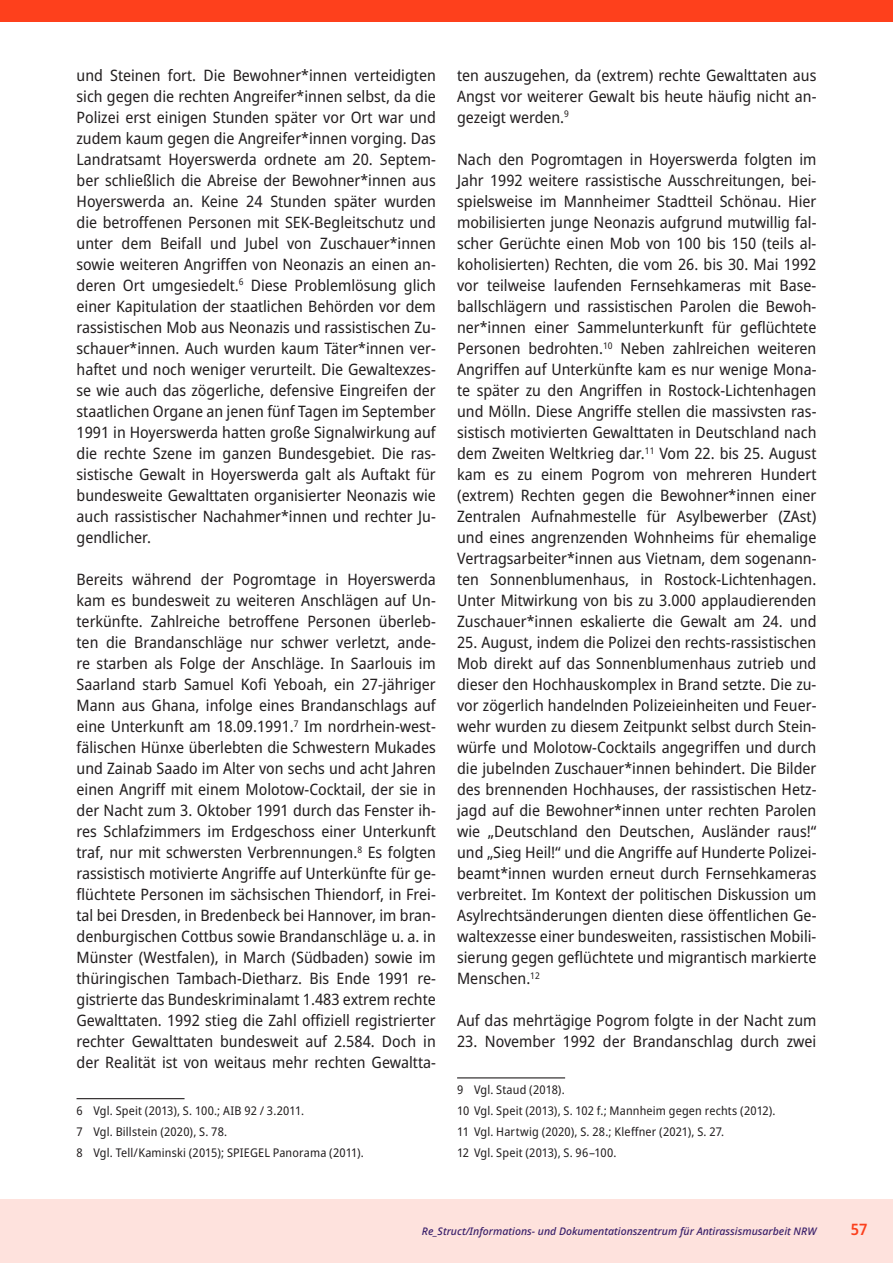
<style>
.page{position:relative;width:893px;height:1263px;background:#fff}
.page>*{position:absolute;margin:0;border:0;box-sizing:border-box;transform-origin:0 0}
.t1{font:semi-condensed 15.75px/21px "Noto Sans";color:#231f20;text-align:justify}
.t2{font:600 semi-condensed 15.75px "Noto Sans";color:#fb401d}
.t3{font:semi-condensed 12px/20.7px "Noto Sans";letter-spacing:.01em;color:#231f20}
.t4{font:italic 500 10.5px "Noto Sans";color:#391f6a}
</style>
<div class="page">
<div style="left:0;top:1199px;width:893px;height:64px;background:#fee2dd"></div>
<div style="left:0;top:0;width:893px;height:21px;background:#fe401c"></div>
<hr style="left:77px;top:1098px;width:108px;height:1px;background:#231f20">
<hr style="left:457px;top:1077px;width:108px;height:1px;background:#231f20">
<p class="t1" style="left:77px;top:65px;width:361px">und Steinen fort. Die Bewohner*innen verteidigten sich gegen die rechten Angreifer*innen selbst, da die Polizei erst einigen Stunden später vor Ort war und zudem kaum gegen die Angreifer*innen vorging. Das Landratsamt Hoyerswerda ordnete am 20. Septem&shy;ber schließlich die Abreise der Bewohner*innen aus Hoyerswerda an. Keine 24 Stunden später wurden die betroffenen Personen mit SEK-Begleitschutz und unter dem Beifall und Jubel von Zuschauer*innen sowie weiteren Angriffen von Neonazis an einen an&shy;deren Ort umgesiedelt.<sup>6</sup> Diese Problemlösung glich einer Kapitulation der staatlichen Behörden vor dem rassistischen Mob aus Neonazis und rassistischen Zu&shy;schauer*innen. Auch wurden kaum Täter*innen ver&shy;haftet und noch weniger verurteilt. Die Gewaltexzes&shy;se wie auch das zögerliche, defensive Eingreifen der staatlichen Organe an jenen fünf Tagen im September 1991 in Hoyerswerda hatten große Signalwirkung auf die rechte Szene im ganzen Bundesgebiet. Die ras&shy;sistische Gewalt in Hoyerswerda galt als Auftakt für bundesweite Gewalttaten organisierter Neonazis wie auch rassistischer Nachahmer*innen und rechter Ju&shy;gendlicher.</p>
<p class="t1" style="left:77px;top:569px;width:361px">Bereits während der Pogromtage in Hoyerswerda kam es bundesweit zu weiteren Anschlägen auf Un&shy;terkünfte. Zahlreiche betroffene Personen überleb&shy;ten die Brandanschläge nur schwer verletzt, ande&shy;re starben als Folge der Anschläge. In Saarlouis im Saarland starb Samuel Kofi Yeboah, ein 27-jähriger Mann aus Ghana, infolge eines Brandanschlags auf eine Unterkunft am 18.09.1991.<sup>7</sup> Im nordrhein-west&shy;fälischen Hünxe überlebten die Schwestern Mukades und Zainab Saado im Alter von sechs und acht Jahren einen Angriff mit einem Molotow-Cocktail, der sie in der Nacht zum 3. Oktober 1991 durch das Fenster ih&shy;res Schlafzimmers im Erdgeschoss einer Unterkunft traf, nur mit schwersten Verbrennungen.<sup>8</sup> Es folgten rassistisch motivierte Angriffe auf Unterkünfte für ge&shy;flüchtete Personen im sächsischen Thiendorf, in Frei&shy;tal bei Dresden, in Bredenbeck bei Hannover, im bran&shy;denburgischen Cottbus sowie Brandanschläge u. a. in Münster (Westfalen), in March (Südbaden) sowie im thüringischen Tambach-Dietharz. Bis Ende 1991 re&shy;gistrierte das Bundeskriminalamt 1.483 extrem rechte Gewalttaten. 1992 stieg die Zahl offiziell registrierter rechter Gewalttaten bundesweit auf 2.584. Doch in der Realität ist von weitaus mehr rechten Gewaltta-</p>
<p class="t3" style="left:77px;top:1101px;width:289px">6 Vgl. Speit (2013), S. 100.; AIB 92 / 3.2011.<br>7 Vgl. Billstein (2020), S. 78.<br>8 Vgl. Tell/Kaminski (2015); SPIEGEL Panorama (2011).</p>
<p class="t1" style="left:457px;top:65px;width:361px">ten auszugehen, da (extrem) rechte Gewalttaten aus Angst vor weiterer Gewalt bis heute häufig nicht an&shy;gezeigt werden.<sup>9</sup></p>
<p class="t1" style="left:457px;top:149px;width:361px">Nach den Pogromtagen in Hoyerswerda folgten im Jahr 1992 weitere rassistische Ausschreitungen, bei&shy;spielsweise im Mannheimer Stadtteil Schönau. Hier mobilisierten junge Neonazis aufgrund mutwillig fal&shy;scher Gerüchte einen Mob von 100 bis 150 (teils al&shy;koholisierten) Rechten, die vom 26. bis 30. Mai 1992 vor teilweise laufenden Fernsehkameras mit Base&shy;ballschlägern und rassistischen Parolen die Bewoh&shy;ner*innen einer Sammelunterkunft für geflüchtete Personen bedrohten.<sup>10</sup> Neben zahlreichen weiteren Angriffen auf Unterkünfte kam es nur wenige Mona&shy;te später zu den Angriffen in Rostock-Lichtenhagen und Mölln. Diese Angriffe stellen die massivsten ras&shy;sistisch motivierten Gewalttaten in Deutschland nach dem Zweiten Weltkrieg dar.<sup>11</sup> Vom 22. bis 25. August kam es zu einem Pogrom von mehreren Hundert (extrem) Rechten gegen die Bewohner*innen einer Zentralen Aufnahmestelle für Asylbewerber (ZAst) und eines angrenzenden Wohnheims für ehemalige Vertragsarbeiter*innen aus Vietnam, dem sogenann&shy;ten Sonnenblumenhaus, in Rostock-Lichtenhagen.<br>Unter Mitwirkung von bis zu 3.000 applaudierenden Zuschauer*innen eskalierte die Gewalt am 24. und</p>
<p class="t1" style="left:457px;top:632px;width:361px">25. August, indem die Polizei den rechts-rassistischen Mob direkt auf das Sonnenblumenhaus zutrieb und dieser den Hochhauskomplex in Brand setzte. Die zu&shy;vor zögerlich handelnden Polizeieinheiten und Feuer&shy;wehr wurden zu diesem Zeitpunkt selbst durch Stein&shy;würfe und Molotow-Cocktails angegriffen und durch die jubelnden Zuschauer*innen behindert. Die Bilder des brennenden Hochhauses, der rassistischen Hetz&shy;jagd auf die Bewohner*innen unter rechten Parolen wie „Deutschland den Deutschen, Ausländer raus!“ und „Sieg Heil!“ und die Angriffe auf Hunderte Polizei&shy;beamt*innen wurden erneut durch Fernsehkameras verbreitet. Im Kontext der politischen Diskussion um Asylrechtsänderungen dienten diese öffentlichen Ge&shy;waltexzesse einer bundesweiten, rassistischen Mobili&shy;sierung gegen geflüchtete und migrantisch markierte Menschen.<sup>12</sup></p>
<p class="t1" style="left:457px;top:1010px;width:361px">Auf das mehrtägige Pogrom folgte in der Nacht zum</p>
<p class="t1" style="left:457px;top:1031px;width:361px">23. November 1992 der Brandanschlag durch zwei</p>
<p class="t3" style="left:457px;top:1080px;width:320px">9 Vgl. Staud (2018).<br>10 Vgl. Speit (2013), S. 102 f.; Mannheim gegen rechts (2012).<br>11 Vgl. Hartwig (2020), S. 28.; Kleffner (2021), S. 27.<br>12 Vgl. Speit (2013), S. 96–100.</p>
<p class="t4" style="left:422px;top:1224px;width:396px">Re_Struct/Informations- und Dokumentationszentrum für Antirassismusarbeit NRW</p>
<p class="t2" style="left:851px;top:1218px;width:18px">57</p>
</div>
